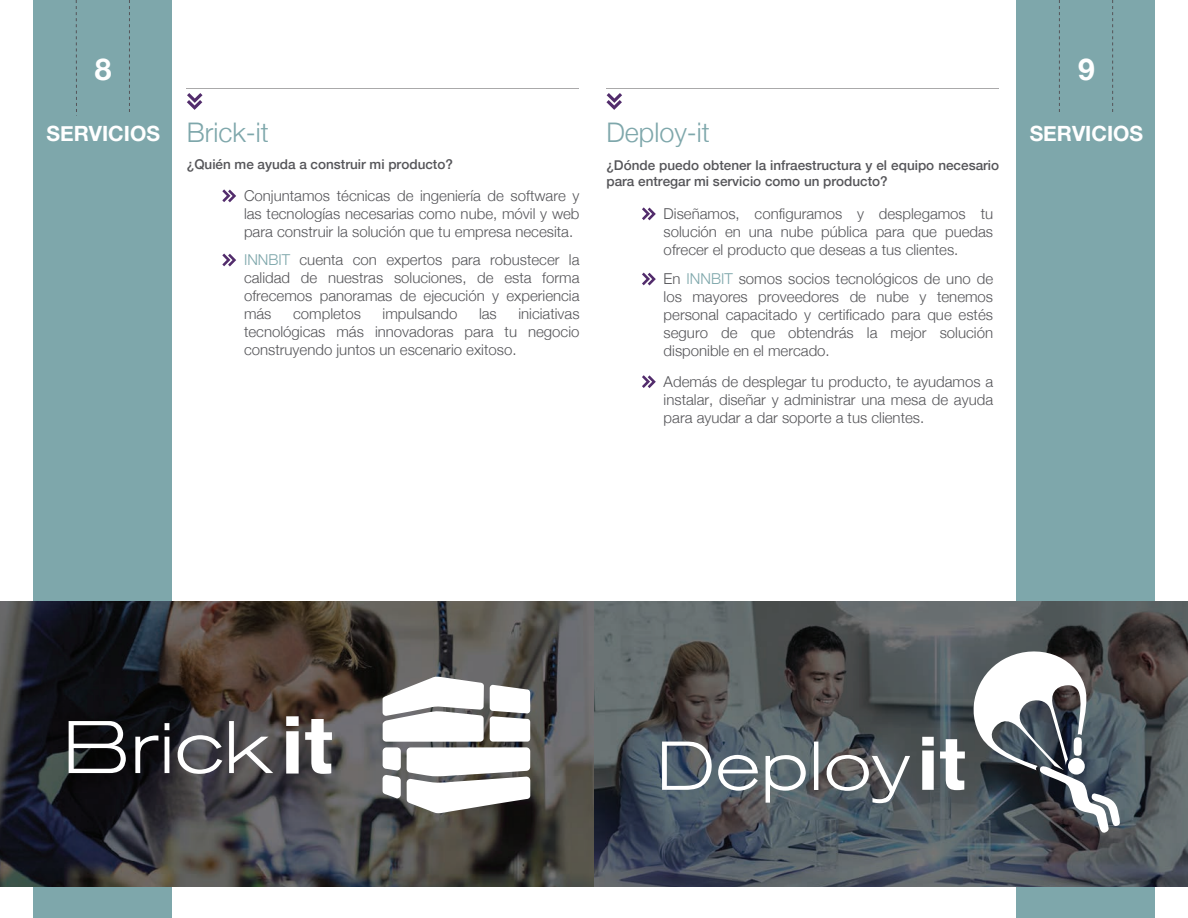
<style>
.page{position:relative;width:1188px;height:918px;background:#fff}
.page>*{position:absolute;margin:0;border:0;box-sizing:border-box;transform-origin:0 0}
.t1{font:700 30px "Helvetica Neue";color:#fff}
.t2{font:300 27px "Helvetica Neue";color:#7ea7ab}
.t3{font:700 21px "Helvetica Neue";color:#fff}
.t4{font:300 15px/18px "Helvetica Neue";color:#555559;text-align:justify}
.t5{font:500 13.5px/16.2px "Helvetica Neue";color:#555559}
.s1{font-weight:300;font-size:27px;color:#7ea7ab}
.s2{color:#7ea7ab}
</style>
<div class="page">
<div style="left:1016px;top:0;width:139px;height:918px;background:#7ea7ab"></div>
<svg style="left:1059px;top:0;width:1px;height:112px"></svg>
<svg style="left:1112px;top:0;width:1px;height:112px"></svg>
<div style="left:33px;top:0;width:139px;height:918px;background:#7ea7ab"></div>
<svg style="left:76px;top:0;width:1px;height:116px"></svg>
<svg style="left:129px;top:0;width:1px;height:112px"></svg>
<img style="left:0;top:602px;width:1188px;height:284px">
<svg style="left:222px;top:189px;width:14px;height:13px"></svg>
<svg style="left:222px;top:254px;width:14px;height:12px"></svg>
<svg style="left:187px;top:93px;width:16px;height:17px"></svg>
<hr style="left:187px;top:88px;width:392px;height:1px;background:#aaa9aa">
<svg style="left:642px;top:207px;width:14px;height:13px"></svg>
<svg style="left:642px;top:273px;width:14px;height:12px"></svg>
<svg style="left:642px;top:375px;width:14px;height:13px"></svg>
<svg style="left:606px;top:93px;width:16px;height:17px"></svg>
<hr style="left:606px;top:88px;width:393px;height:1px;background:#aaa9aa">
<svg style="left:383px;top:676px;width:147px;height:137px"></svg>
<svg style="left:69px;top:721px;width:57px;height:52px;background:#626364"></svg>
<svg style="left:135px;top:735px;width:23px;height:38px"></svg>
<svg style="left:165px;top:723px;width:4px;height:50px"></svg>
<svg style="left:178px;top:735px;width:44px;height:39px"></svg>
<svg style="left:229px;top:721px;width:44px;height:52px"></svg>
<svg style="left:286px;top:716px;width:13px;height:58px"></svg>
<svg style="left:305px;top:719px;width:27px;height:55px"></svg>
<svg style="left:922px;top:737px;width:12px;height:53px"></svg>
<svg style="left:940px;top:651px;width:180px;height:182px;background:#72787d"></svg>
<svg style="left:662px;top:742px;width:50px;height:48px"></svg>
<svg style="left:718px;top:755px;width:40px;height:36px"></svg>
<svg style="left:766px;top:755px;width:40px;height:48px"></svg>
<svg style="left:814px;top:742px;width:4px;height:48px"></svg>
<svg style="left:826px;top:755px;width:84px;height:48px"></svg>
<h1 class="t1" style="left:95px;top:45px;width:18px">8</h1>
<h3 class="t3" style="left:47px;top:117px;width:224px">SERVICIOS <span class="s1">Brick-it</span></h3>
<p class="t5" style="left:187px;top:155px;width:268px">¿Quién me ayuda a construir mi producto?</p>
<p class="t4" style="left:244px;top:185px;width:337px">Conjuntamos técnicas de ingeniería de software y las tecnologías necesarias como nube, móvil y web para construir la solución que tu empresa necesita.</p>
<p class="t4" style="left:244px;top:250px;width:337px"><span class="s2">INNBIT</span> cuenta con expertos para robustecer la calidad de nuestras soluciones, de esta forma ofrecemos panoramas de ejecución y experiencia más</p>
<p class="t4" style="left:244px;top:304px;width:337px;text-indent:274px">iniciativas tecnológicas más innovadoras para tu negocio construyendo juntos un escenario exitoso.</p>
<p class="t4" style="left:293px;top:304px;width:69px">completos</p>
<p class="t4" style="left:383px;top:304px;width:76px">impulsando</p>
<p class="t4" style="left:479px;top:304px;width:19px">las</p>
<h2 class="t2" style="left:606px;top:111px;width:105px">Deploy-it</h2>
<p class="t5" style="left:606px;top:156px;width:394px">¿Dónde puedo obtener la infraestructura y el equipo necesario para entregar mi servicio como un producto?</p>
<p class="t4" style="left:664px;top:203px;width:331px">Diseñamos, configuramos y desplegamos tu solución en una nube pública para que puedas ofrecer el producto que deseas a tus clientes.</p>
<p class="t4" style="left:664px;top:269px;width:331px">En <span class="s2">INNBIT</span> somos socios tecnológicos de uno de los mayores proveedores de nube y tenemos personal capacitado y certificado para que estés seguro de que obtendrás la mejor solución disponible en el mercado.</p>
<p class="t4" style="left:664px;top:371px;width:331px">Además de desplegar tu producto, te ayudamos a instalar, diseñar y administrar una mesa de ayuda para ayudar a dar soporte a tus clientes.</p>
<h1 class="t1" style="left:1078px;top:45px;width:18px">9</h1>
<h3 class="t3" style="left:1030px;top:117px;width:115px">SERVICIOS</h3>
</div>
